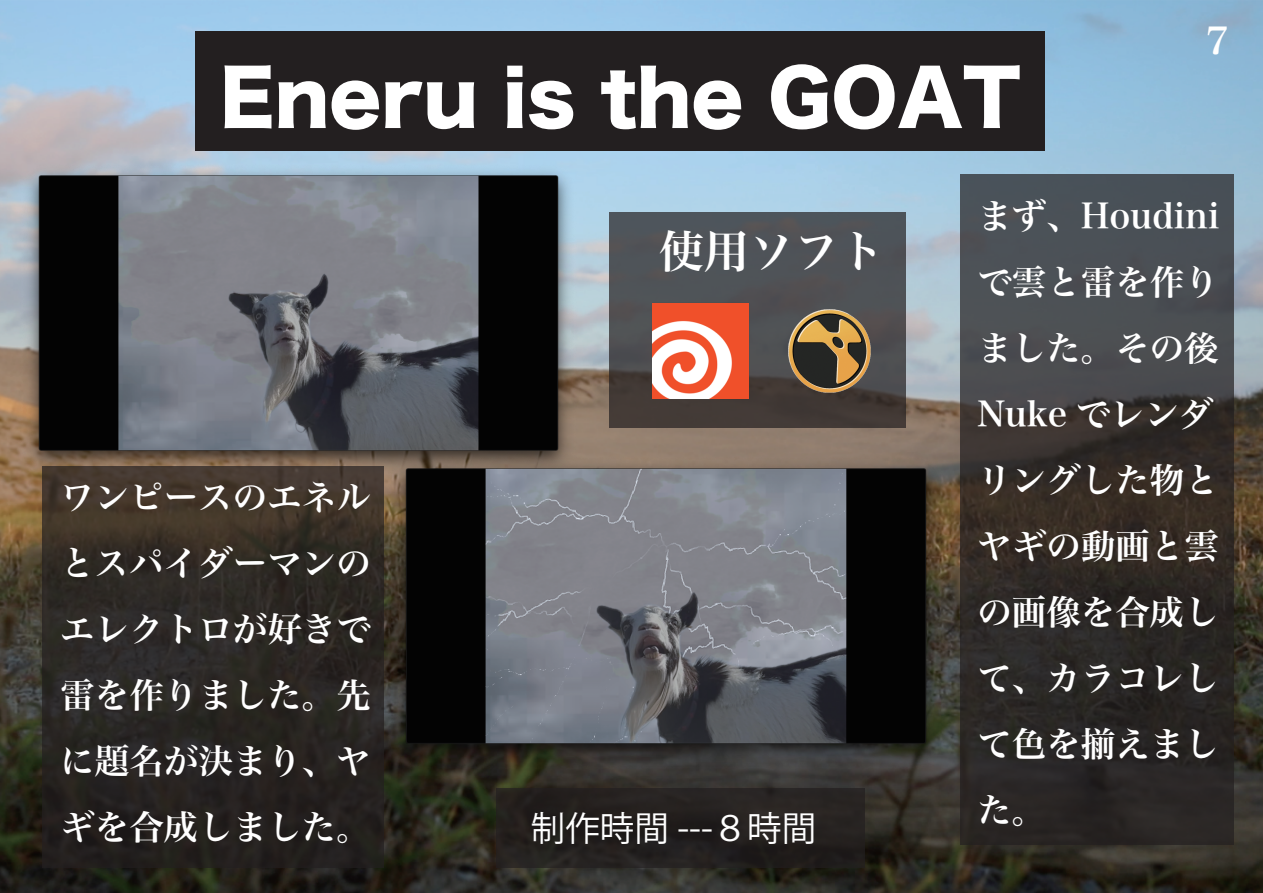
<style>
.page{position:relative;width:1263px;height:893px;background:#fff}
.page>*{position:absolute;margin:0;border:0;box-sizing:border-box;transform-origin:0 0}
.t1{font:75px "Hira Kaku Std N W8";color:#fff}
.t2{font:45px "Hira Min Pro N W6";color:#fff}
.t3{font:37.2px "Hira Min Pro N W6";color:#fff}
.t4{font:34.5px/66px "Hira Min Pro N W6";color:#fff}
.t5{font:34.5px "Koz Go Pr 6 N";color:#fff}
</style>
<div class="page">
<img style="left:0;top:0;width:1263px;height:893px">
<img style="left:19px;top:163px;width:559px;height:314px">
<img style="left:387px;top:456px;width:558px;height:314px">
<div style="left:195px;top:32px;width:850px;height:119px;background:#231f20"></div>
<div style="left:496px;top:788px;width:369px;height:80px;background:#231f20"></div>
<svg style="left:610px;top:212px;width:296px;height:216px;background:#4c4c4e"></svg>
<img style="left:784px;top:306px;width:91px;height:90px">
<img style="left:651px;top:301px;width:99px;height:99px">
<svg style="left:960px;top:174px;width:273px;height:671px;background:#373535"></svg>
<svg style="left:42px;top:467px;width:342px;height:401px;background:#2e2824"></svg>
<h1 class="t1" style="left:220px;top:56px;width:802px">Eneru is the GOAT</h1>
<p class="t3" style="left:1198px;top:7px;width:39px">７</p>
<p class="t4" style="left:60px;top:462px;width:312px;text-align:justify">ワンピースのエネルとスパイダーマンのエレクトロが好きで雷を作りました。先に題名が決まり、ヤギを合成しました。</p>
<h2 class="t2" style="left:659px;top:212px;width:226px">使用ソフト</h2>
<p class="t5" style="left:531px;top:808px;width:287px">制作時間 ---８時間</p>
<p class="t4" style="left:977px;top:180px;width:244px">まず、Houdiniで雲と雷を作りました。その後<br>Nuke でレンダリングした物とヤギの動画と雲の画像を合成して、カラコレして色を揃えました。</p>
</div>
